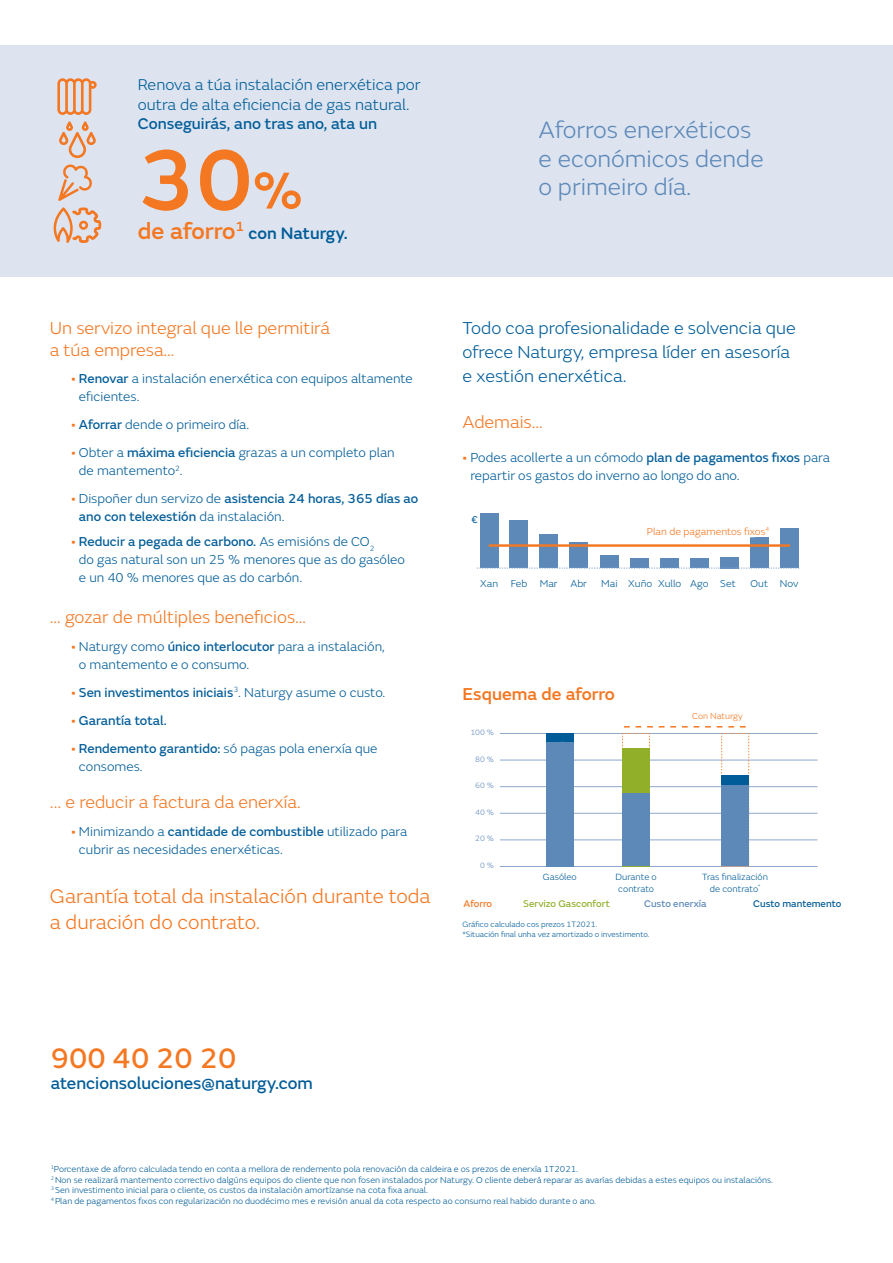
<style>
.page{position:relative;width:893px;height:1263px;background:#fff}
.page>*{position:absolute;margin:0;border:0;box-sizing:border-box;transform-origin:0 0}
.t1{font:500 89.7px "FS Emeric";color:#f47721}
.t2{font:29.4px "FS Emeric Core";color:#f47721}
.t3{font:300 24.75px/28.5px "FS Emeric";color:#5d89b9}
.t4{font:500 24px "FS Emeric";letter-spacing:-.005em;color:#f47721}
.t5{font:300 20.7px/25.5px "FS Emeric";color:#f47721}
.t6{font:300 18px/21.6px "FS Emeric";color:#f47721}
.t7{font:300 18px/24px "FS Emeric";color:#005c98}
.t8{font:500 18px "FS Emeric";color:#f47721}
.t9{font:17.55px "FS Emeric Core";color:#005c98}
.t10{font:500 17.4px "FS Emeric";color:#005c98}
.t11{font:300 16.2px/19.6px "FS Emeric";color:#005c98}
.t12{font:16.2px "FS Emeric Core";color:#005c98}
.t13{font:300 13.5px/18px "FS Emeric";color:#005c98}
.t14{font:13.5px/18px "FS Emeric Core";color:#005c98}
.t15{font:300 10.5px "FS Emeric";color:#f47721}
.t16{font:300 10.5px "FS Emeric";color:#005c98}
.t17{font:10.5px "FS Emeric";color:#005c98}
.t18{font:10.2px "FS Emeric Core";color:#92af2a}
.t19{font:10.2px "FS Emeric Core";color:#005c98}
.t20{font:10.2px "FS Emeric Core";color:#5d89b9}
.t21{font:10.2px "FS Emeric Core";letter-spacing:-.015em;color:#f47721}
.t22{font:300 9.45px/11.2px "FS Emeric";color:#005c98}
.t23{font:300 9px/10.8px "FS Emeric";color:#005c98}
.t24{font:300 9px "FS Emeric";color:#f47721}
.t25{font:300 8.1px/10.6px "FS Emeric";color:#005c98}
.t26{font:300 8.1px "FS Emeric";color:#5d89b9}
.s1{font-size:54px}
.s2{font-family:"FS Emeric Core";font-weight:400;color:#f47721}
.s3{font-family:"FS Emeric Core";font-weight:400}
.s4{color:#f47721}
.s5{font-family:"FS Emeric";font-weight:300}
</style>
<div class="page">
<div style="left:0;top:45px;width:893px;height:231px;background:#dde4f0"></div>
<svg style="left:59px;top:121px;width:37px;height:37px"></svg>
<svg style="left:57px;top:78px;width:40px;height:37px"></svg>
<svg style="left:58px;top:164px;width:34px;height:37px"></svg>
<svg style="left:53px;top:207px;width:48px;height:36px"></svg>
<hr style="left:500px;top:733px;width:317px;height:1px;background:#8da8cd">
<hr style="left:500px;top:866px;width:317px;height:1px;background:#8da8cd">
<hr style="left:500px;top:839px;width:317px;height:1px;background:#8da8cd">
<hr style="left:500px;top:813px;width:317px;height:1px;background:#8da8cd">
<hr style="left:500px;top:786px;width:317px;height:1px;background:#8da8cd">
<hr style="left:500px;top:760px;width:317px;height:1px;background:#8da8cd">
<svg style="left:624px;top:726px;width:122px;height:1px"></svg>
<div style="left:546px;top:733px;width:27px;height:133px;background:#005c98"></div>
<div style="left:546px;top:742px;width:27px;height:124px;background:#5d89b9"></div>
<svg style="left:622px;top:733px;width:28px;height:134px"></svg>
<div style="left:622px;top:748px;width:28px;height:118px;background:#92af2a"></div>
<div style="left:622px;top:793px;width:28px;height:73px;background:#5d89b9"></div>
<svg style="left:721px;top:733px;width:28px;height:134px"></svg>
<div style="left:721px;top:775px;width:28px;height:91px;background:#005c98"></div>
<div style="left:721px;top:785px;width:28px;height:81px;background:#5d89b9"></div>
<div style="left:480px;top:514px;width:18px;height:54px;background:#5d89b9"></div>
<div style="left:510px;top:520px;width:18px;height:48px;background:#5d89b9"></div>
<div style="left:540px;top:535px;width:18px;height:33px;background:#5d89b9"></div>
<div style="left:570px;top:543px;width:18px;height:25px;background:#5d89b9"></div>
<div style="left:601px;top:555px;width:18px;height:13px;background:#5d89b9"></div>
<div style="left:631px;top:559px;width:18px;height:9px;background:#5d89b9"></div>
<div style="left:660px;top:559px;width:18px;height:9px;background:#5d89b9"></div>
<div style="left:690px;top:559px;width:18px;height:9px;background:#5d89b9"></div>
<div style="left:720px;top:557px;width:18px;height:11px;background:#5d89b9"></div>
<div style="left:750px;top:538px;width:18px;height:30px;background:#5d89b9"></div>
<div style="left:780px;top:528px;width:18px;height:40px;background:#5d89b9"></div>
<hr style="left:489px;top:544px;width:301px;height:3px;background:#f47721">
<svg style="left:477px;top:568px;width:323px;height:1px"></svg>
<svg style="left:750px;top:537px;width:17px;height:1px"></svg>
<p class="t11" style="left:138px;top:74px;width:284px">Renova a túa instalación enerxética por outra de alta eficiencia de gas natural.</p>
<p class="t12" style="left:138px;top:112px;width:241px">Conseguirás, ano tras ano, ata un</p>
<h1 class="t1" style="left:138px;top:113px;width:167px">30<span class="s1">%</span></h1>
<h3 class="t4" style="left:138px;top:213px;width:108px">de aforro<sup>1</sup></h3>
<p class="t10" style="left:249px;top:221px;width:101px">con Naturgy.</p>
<h3 class="t6" style="left:50px;top:316px;width:282px">Un servizo integral que lle permitirá a túa empresa…</h3>
<p class="t13" style="left:79px;top:369px;width:335px;text-indent:-8px"><span class="s2">•</span> <span class="s3">Renovar</span> a instalación enerxética con equipos altamente eficientes.</p>
<p class="t13" style="left:71px;top:415px;width:180px"><span class="s2">•</span> <span class="s3">Aforrar</span> dende o primeiro día.</p>
<p class="t13" style="left:79px;top:443px;width:317px;text-indent:-8px"><span class="s2">•</span> Obter a <span class="s3">máxima eficiencia</span> grazas a un completo plan de mantemento<sup>2</sup>.</p>
<p class="t14" style="left:79px;top:489px;width:341px;text-indent:-8px"><span class="s4">•</span> <span class="s5">Dispoñer dun servizo de</span> asistencia 24 horas, 365 días ao ano con telexestión <span class="s5">da instalación.</span></p>
<p class="t14" style="left:71px;top:532px;width:305px"><span class="s4">•</span> Reducir a pegada de carbono. <span class="s5">As emisións de CO</span><sub>2</sub></p>
<p class="t13" style="left:79px;top:550px;width:327px">do gas natural son un 25 % menores que as do gasóleo e un 40 % menores que as do carbón.</p>
<h3 class="t6" style="left:50px;top:606px;width:258px">… gozar de múltiples beneficios…</h3>
<p class="t13" style="left:79px;top:637px;width:308px;text-indent:-8px"><span class="s2">•</span> Naturgy como <span class="s3">único interlocutor</span> para a instalación, o mantemento e o consumo.</p>
<p class="t14" style="left:71px;top:683px;width:316px"><span class="s4">•</span> Sen investimentos iniciais<sup>3</sup><span class="s5">. Naturgy asume o custo.</span></p>
<p class="t14" style="left:71px;top:710px;width:97px"><span class="s4">•</span> Garantía total.</p>
<p class="t13" style="left:79px;top:738px;width:300px;text-indent:-8px"><span class="s2">•</span> <span class="s3">Rendemento garantido:</span> só pagas pola enerxía que consomes.</p>
<h3 class="t6" style="left:50px;top:790px;width:253px">... e reducir a factura da enerxía.</h3>
<p class="t13" style="left:79px;top:822px;width:330px;text-indent:-8px"><span class="s2">•</span> Minimizando a <span class="s3">cantidade de combustible</span> utilizado para cubrir as necesidades enerxéticas.</p>
<h3 class="t5" style="left:50px;top:883px;width:382px">Garantía total da instalación durante toda a duración do contrato.</h3>
<h3 class="t3" style="left:539px;top:115px;width:227px">Aforros enerxéticos e económicos dende o primeiro día.</h3>
<h3 class="t7" style="left:463px;top:315px;width:335px">Todo coa profesionalidade e solvencia que ofrece Naturgy, empresa líder en asesoría e xestión enerxética.</h3>
<h3 class="t6" style="left:463px;top:410px;width:82px">Ademais…</h3>
<p class="t13" style="left:470px;top:447px;width:361px;text-indent:-8px"><span class="s2">•</span> Podes acollerte a un cómodo <span class="s3">plan de pagamentos fixos</span> para repartir os gastos do inverno ao longo do ano.</p>
<p class="t17" style="left:471px;top:512px;width:8px">€</p>
<p class="t15" style="left:647px;top:524px;width:120px">Plan de pagamentos fixos</p>
<p class="t15" style="left:679px;top:524px;width:92px">Plan de Pagos Fijos<sup>4</sup></p>
<p class="t16" style="left:480px;top:576px;width:108px">Xan Feb Mar Abr</p>
<p class="t16" style="left:601px;top:576px;width:136px">Mai Xuño Xullo Ago Set</p>
<p class="t16" style="left:751px;top:576px;width:49px">Out Nov</p>
<h3 class="t8" style="left:463px;top:681px;width:154px">Esquema de aforro</h3>
<p class="t26" style="left:470px;top:727px;width:25px">100 %</p>
<p class="t26" style="left:475px;top:753px;width:20px">80 %</p>
<p class="t26" style="left:475px;top:780px;width:20px">60 %</p>
<p class="t26" style="left:475px;top:807px;width:20px">40 %</p>
<p class="t26" style="left:475px;top:833px;width:20px">20 %</p>
<p class="t26" style="left:480px;top:860px;width:15px">0 %</p>
<p class="t24" style="left:692px;top:710px;width:52px">Con Naturgy</p>
<p class="t22" style="left:543px;top:871px;width:35px">Gasóleo</p>
<p class="t22" style="left:616px;top:871px;width:43px">Durante o contrato</p>
<p class="t22" style="left:702px;top:871px;width:67px;text-align:center">Tras finalización de contrato<sup>*</sup></p>
<p class="t21" style="left:463px;top:896px;width:30px">Aforro</p>
<p class="t18" style="left:523px;top:896px;width:88px">Servizo Gasconfort</p>
<p class="t20" style="left:644px;top:896px;width:64px">Custo enerxía</p>
<p class="t19" style="left:753px;top:896px;width:89px">Custo mantemento</p>
<p class="t25" style="left:463px;top:918px;width:188px">Gráfico calculado cos prezos 1T2021.<br>*Situación final unha vez amortizado o investimento.</p>
<h2 class="t2" style="left:51px;top:1036px;width:187px">900 40 20 20</h2>
<p class="t9" style="left:51px;top:1070px;width:264px">atencionsoluciones@naturgy.com</p>
<p class="t23" style="left:51px;top:1163px;width:724px"><sup>1</sup>Porcentaxe de aforro calculada tendo en conta a mellora de rendemento pola renovación da caldeira e os prezos de enerxía 1T2021.<br><sup>2</sup> Non se realizará mantemento correctivo dalgúns equipos do cliente que non fosen instalados por Naturgy. O cliente deberá reparar as avarías debidas a estes equipos ou instalacións.<br><sup>3</sup> Sen investimento inicial para o cliente, os custos da instalación amortízanse na cota fixa anual.<br><sup>4</sup> Plan de pagamentos fixos con regularización no duodécimo mes e revisión anual da cota respecto ao consumo real habido durante o ano.</p>
</div>
